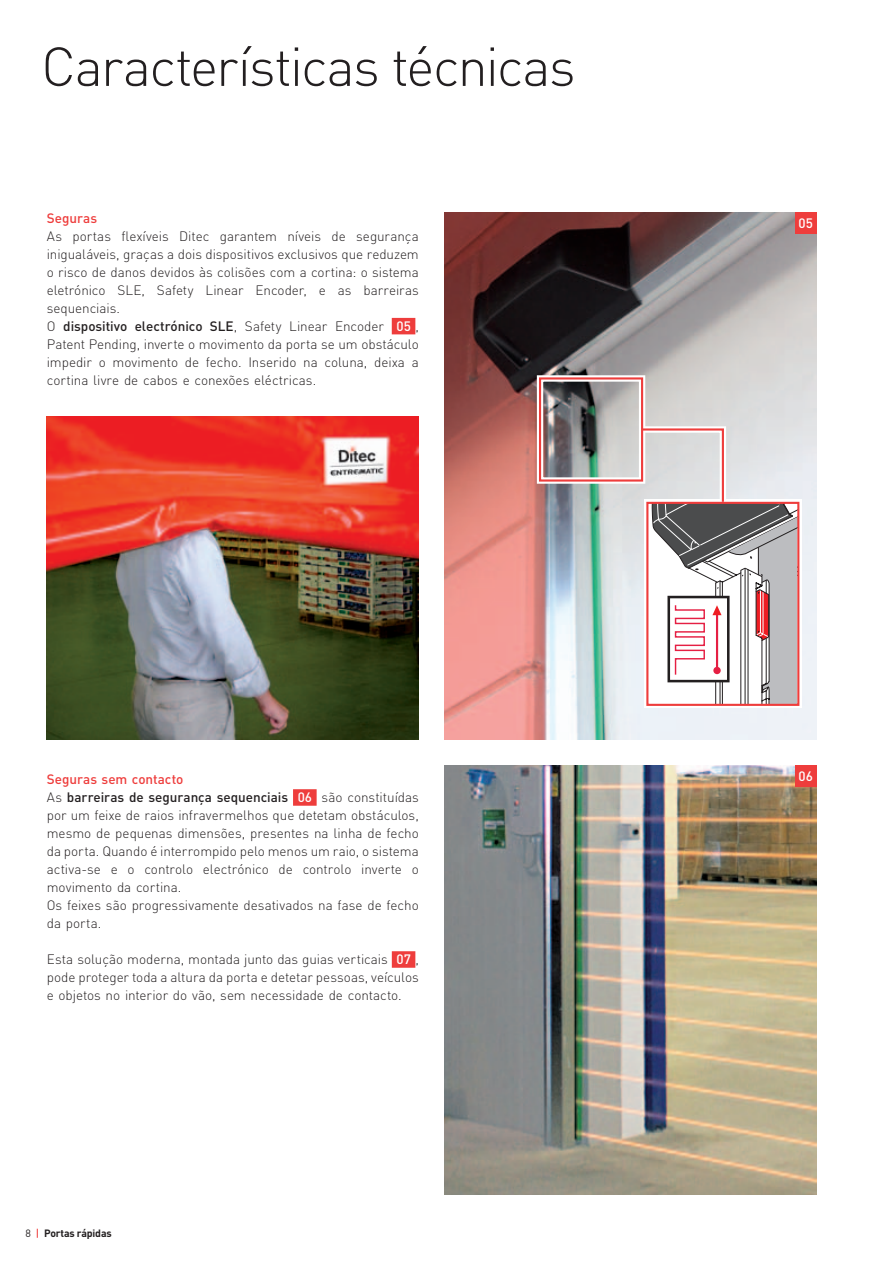
<style>
.page{position:relative;width:893px;height:1263px;background:#fff}
.page>*{position:absolute;margin:0;border:0;box-sizing:border-box;transform-origin:0 0}
.t1{font:300 54px "DIN Pro";letter-spacing:-.035em;color:#231f20}
.t2{font:300 13.5px/18px "DIN Pro";letter-spacing:-.005em;color:#231f20}
.t3{font:500 13.5px "DIN Pro";color:#ee3d3c}
.t4{font:500 13.5px "DIN Pro";color:#fff}
.t5{font:700 10.5px "DIN Pro";letter-spacing:-.015em;color:#231f20}
.s1{font-weight:500}
.s2{font-weight:500;color:#fff}
.s3{font-weight:500;color:#ee3d3c}
.s4{font-weight:400}
</style>
<div class="page">
<img style="left:444px;top:765px;width:372px;height:430px">
<img style="left:444px;top:213px;width:372px;height:527px">
<img style="left:47px;top:417px;width:372px;height:323px">
<div style="left:537px;top:375px;width:108px;height:109px;border:6px solid #fff"></div>
<div style="left:539px;top:377px;width:104px;height:105px;border:2px solid #ee3d3c"></div>
<div style="left:644px;top:500px;width:157px;height:208px;background:linear-gradient(to right,#fff,#fff)"></div>
<div style="left:646px;top:502px;width:153px;height:204px;border:2px solid #ee3d3c"></div>
<div style="left:795px;top:213px;width:21px;height:21px;background:#ee3d3c"></div>
<div style="left:795px;top:765px;width:21px;height:22px;background:#ee3d3c"></div>
<svg style="left:636px;top:423px;width:161px;height:281px"></svg>
<div style="left:392px;top:318px;width:23px;height:16px;background:#ee3d3c"></div>
<div style="left:293px;top:789px;width:24px;height:17px;background:#ee3d3c"></div>
<div style="left:392px;top:951px;width:23px;height:17px;background:#ee3d3c"></div>
<h1 class="t1" style="left:41px;top:30px;width:536px">Características técnicas</h1>
<p class="t3" style="left:47px;top:209px;width:52px">Seguras</p>
<p class="t2" style="left:47px;top:226px;width:374px">As portas flexíveis Ditec garantem níveis de segurança inigualáveis, graças a dois dispositivos exclusivos que reduzem o risco de danos devidos às colisões com a cortina: o sistema eletrónico SLE, Safety Linear Encoder, e as barreiras sequenciais.<br>O <span class="s1">dispositivo electrónico SLE</span>, Safety Linear Encoder <span class="s2">05</span> , Patent Pending, inverte o movimento da porta se um obstáculo impedir o movimento de fecho. Inserido na coluna, deixa a cortina livre de cabos e conexões eléctricas.</p>
<p class="t2" style="left:47px;top:770px;width:374px"><span class="s3">Seguras sem contacto<br></span>As <span class="s1">barreiras de segurança sequenciais</span> <span class="s2">06</span> são constituídas por um feixe de raios infravermelhos que detetam obstáculos, mesmo de pequenas dimensões, presentes na linha de fecho da porta. Quando é interrompido pelo menos um raio, o sistema activa-se e o controlo electrónico de controlo inverte o movimento da cortina.<br>Os feixes são progressivamente desativados na fase de fecho da porta.</p>
<p class="t2" style="left:47px;top:950px;width:374px;text-align:justify">Esta solução moderna, montada junto das guias verticais <span class="s2">07</span> , pode proteger toda a altura da porta e detetar pessoas, veículos e objetos no interior do vão, sem necessidade de contacto.</p>
<p class="t5" style="left:26px;top:1226px;width:88px"><span class="s4">8</span> <span class="s3">|</span> Portas rápidas</p>
<p class="t4" style="left:799px;top:214px;width:16px">05</p>
<p class="t4" style="left:799px;top:767px;width:16px">06</p>
</div>
